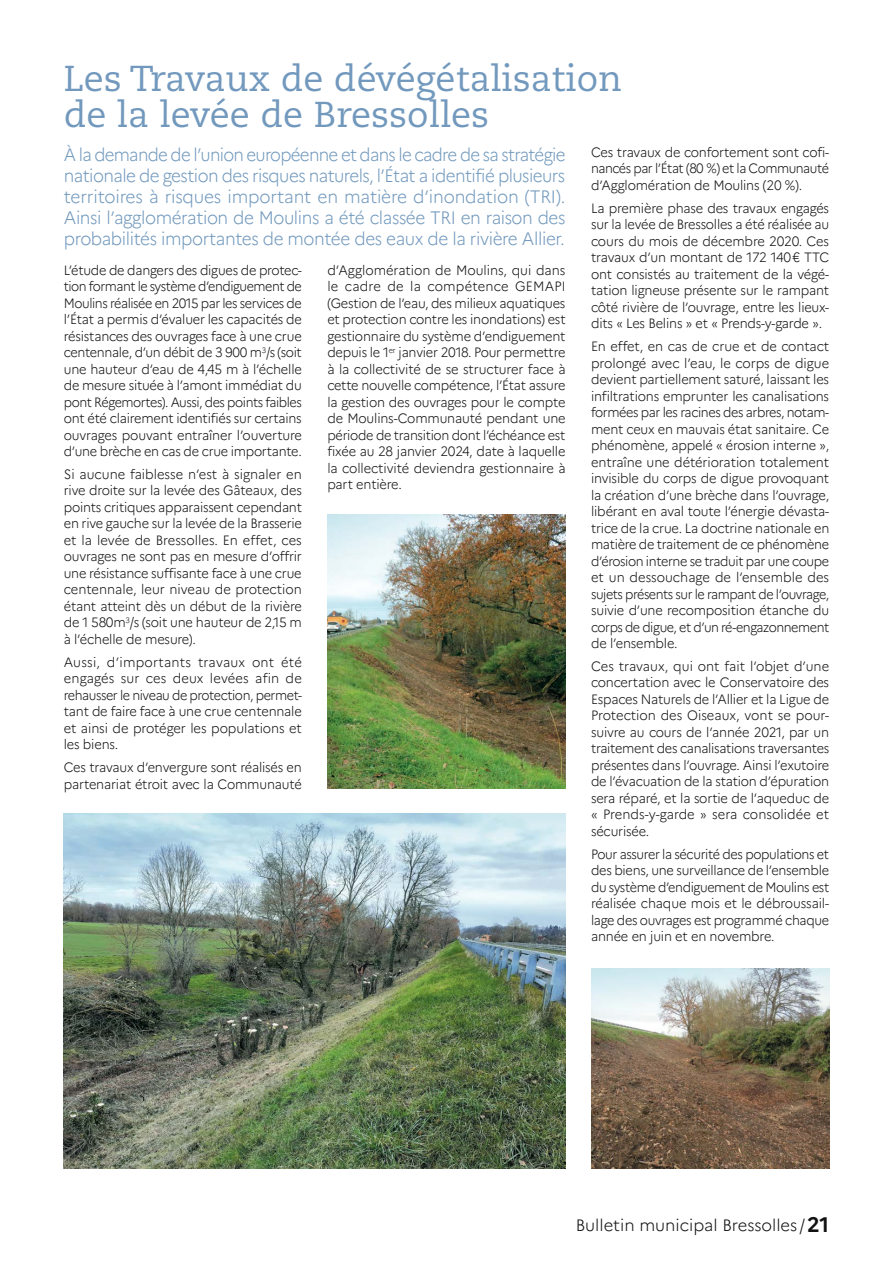
<style>
.page{position:relative;width:893px;height:1263px;background:#fff}
.page>*{position:absolute;margin:0;border:0;box-sizing:border-box;transform-origin:0 0}
.t1{font:36px/36px "Caecilia LT Std";color:#7299bd}
.t2{font:300 18px/21px "Marianne";letter-spacing:-.025em;color:#7299bd;text-align:justify;scale:.93 1}
.t3{font:300 16.5px "Marianne";color:#121212}
.t4{font:300 13.5px/16.5px "Marianne";letter-spacing:-.015em;color:#121212;text-align:justify;scale:.96 1}
.t5{font:300 13.5px/16.5px "Marianne";letter-spacing:-.015em;color:#121212;text-align:justify;scale:.95 1}
.t6{font:300 13.5px/16.5px "Marianne";letter-spacing:-.015em;color:#121212;text-align:justify;scale:.94 1}
.s1{font-weight:700;font-size:21px}
</style>
<div class="page">
<img style="left:64px;top:813px;width:502px;height:356px">
<img style="left:327px;top:515px;width:239px;height:273px">
<img style="left:591px;top:969px;width:238px;height:200px">
<h1 class="t1" style="left:64px;top:62px;width:560px">Les Travaux de dévégétalisation de la levée de Bressolles</h1>
<p class="t2" style="left:64px;top:144px;width:541px">À la demande de l’union européenne et dans le cadre de sa stratégie nationale de gestion des risques naturels, l’État a identifié plusieurs territoires à risques important en matière d’inondation (TRI).<br>Ainsi l’agglomération de Moulins a été classée TRI en raison des probabilités importantes de montée des eaux de la rivière Allier.</p>
<p class="t5" style="left:64px;top:261px;width:252px">L’étude de dangers des digues de protec&shy;tion formant le système d’endiguement de Moulins réalisée en 2015 par les services de l’État a permis d’évaluer les capacités de résistances des ouvrages face à une crue centennale, d’un débit de 3 900 m<sup>3</sup>/s (soit une hauteur d’eau de 4,45 m à l’échelle de mesure située à l’amont immédiat du pont Régemortes). Aussi, des points faibles ont été clairement identifiés sur certains ouvrages pouvant entraîner l’ouverture d’une brèche en cas de crue importante.</p>
<p class="t4" style="left:64px;top:466px;width:250px">Si aucune faiblesse n’est à signaler en rive droite sur la levée des Gâteaux, des points critiques apparaissent cependant en rive gauche sur la levée de la Brasserie et la levée de Bressolles. En effet, ces ouvrages ne sont pas en mesure d’offrir une résistance suffisante face à une crue centennale, leur niveau de protection étant atteint dès un début de la rivière de 1 580m<sup>3</sup>/s (soit une hauteur de 2,15 m à l’échelle de mesure).</p>
<p class="t4" style="left:64px;top:654px;width:250px">Aussi, d’importants travaux ont été engagés sur ces deux levées afin de rehausser le niveau de protection, permet&shy;tant de faire face à une crue centennale et ainsi de protéger les populations et les biens.</p>
<p class="t5" style="left:64px;top:759px;width:252px">Ces travaux d’envergure sont réalisés en partenariat étroit avec la Communauté</p>
<p class="t5" style="left:591px;top:144px;width:252px">Ces travaux de confortement sont cofi&shy;nancés par l’État (80 %) et la Communauté d’Agglomération de Moulins (20 %).</p>
<p class="t5" style="left:591px;top:200px;width:252px">La première phase des travaux engagés sur la levée de Bressolles a été réalisée au cours du mois de décembre 2020. Ces travaux d’un montant de 172 140€ TTC ont consistés au traitement de la végé&shy;tation ligneuse présente sur le rampant côté rivière de l’ouvrage, entre les lieux&shy;dits « Les Belins » et « Prends-y-garde ».</p>
<p class="t4" style="left:591px;top:338px;width:250px">En effet, en cas de crue et de contact prolongé avec l’eau, le corps de digue devient partiellement saturé, laissant les infiltrations emprunter les canalisations formées par les racines des arbres, notam&shy;ment ceux en mauvais état sanitaire. Ce phénomène, appelé « érosion interne », entraîne une détérioration totalement invisible du corps de digue provoquant la création d’une brèche dans l’ouvrage, libérant en aval toute l’énergie dévasta&shy;trice de la crue. La doctrine nationale en matière de traitement de ce phénomène d’érosion interne se traduit par une coupe et un dessouchage de l’ensemble des sujets présents sur le rampant de l’ouvrage, suivie d’une recomposition étanche du corps de digue, et d’un ré-engazonnement de l’ensemble.</p>
<p class="t4" style="left:591px;top:658px;width:250px">Ces travaux, qui ont fait l’objet d’une concertation avec le Conservatoire des Espaces Naturels de l’Allier et la Ligue de Protection des Oiseaux, vont se pour&shy;suivre au cours de l’année 2021, par un traitement des canalisations traversantes présentes dans l’ouvrage. Ainsi l’exutoire de l’évacuation de la station d’épuration sera réparé, et la sortie de l’aqueduc de « Prends-y-garde » sera consolidée et sécurisée.</p>
<p class="t6" style="left:591px;top:846px;width:255px">Pour assurer la sécurité des populations et des biens, une surveillance de l’ensemble du système d’endiguement de Moulins est réalisée chaque mois et le débroussail&shy;lage des ouvrages est programmé chaque année en juin et en novembre.</p>
<p class="t4" style="left:327px;top:261px;width:250px">d’Agglomération de Moulins, qui dans le cadre de la compétence GEMAPI (Gestion de l’eau, des milieux aquatiques et protection contre les inondations) est gestionnaire du système d’endiguement depuis le 1<sup>er</sup> janvier 2018. Pour permettre à la collectivité de se structurer face à cette nouvelle compétence, l’État assure la gestion des ouvrages pour le compte de Moulins-Communauté pendant une période de transition dont l’échéance est fixée au 28 janvier 2024, date à laquelle la collectivité deviendra gestionnaire à part entière.</p>
<p class="t3" style="left:576px;top:1215px;width:255px">Bulletin municipal Bressolles /<span class="s1">21</span></p>
</div>
